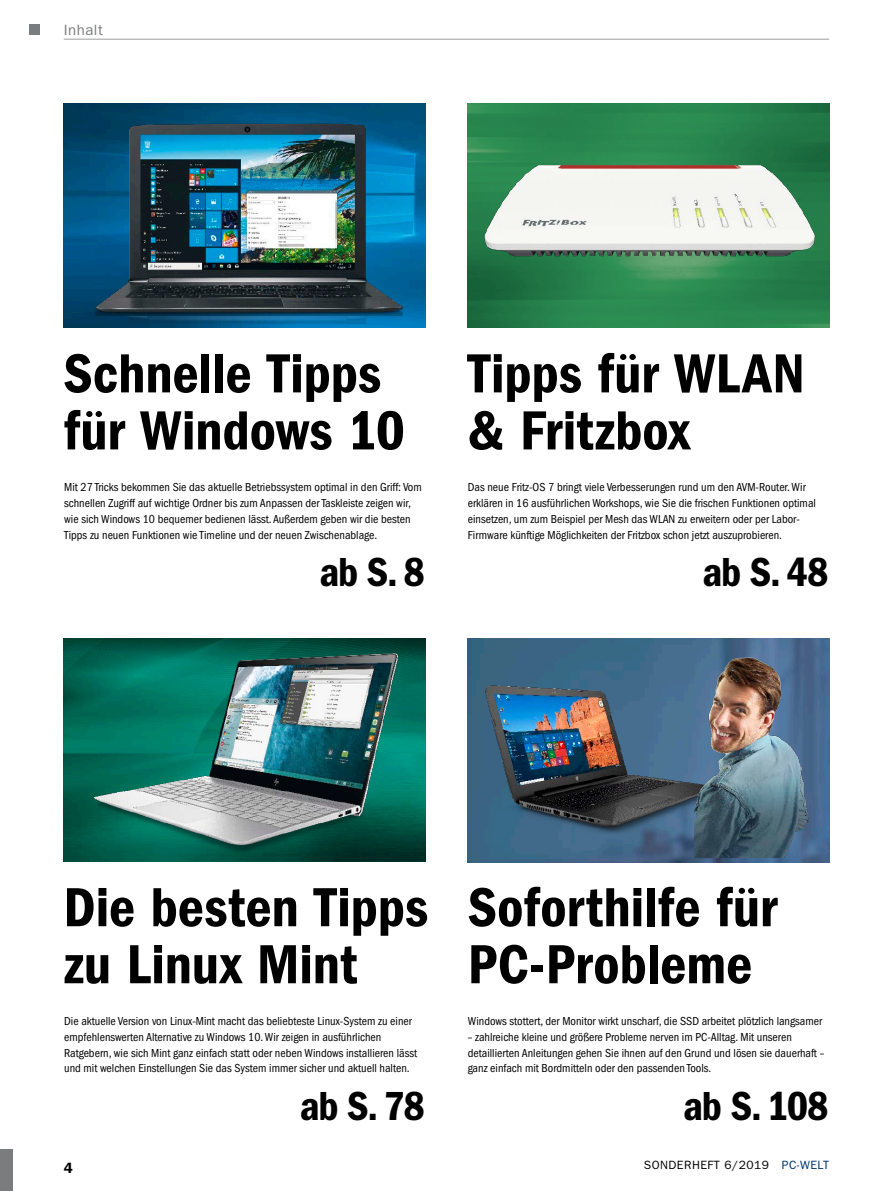
<style>
.page{position:relative;width:893px;height:1191px;background:#fff}
.page>*{position:absolute;margin:0;border:0;box-sizing:border-box;transform-origin:0 0}
.t1{font:57px/57px "ITC Franklin Gothic Std Dm Cd";color:#000}
.t2{font:42px "ITC Franklin Gothic Std Dm Cd";letter-spacing:-.03em;color:#000}
.t3{font:15px "ITC Franklin Gothic Std";letter-spacing:.035em;color:#7a7c7e}
.t4{font:600 15px "ITC Franklin Gothic Std";color:#000}
.t5{font:condensed 12px/15.8px "ITC Franklin Gothic Std";color:#000}
.t6{font:12px "ITC Franklin Gothic Std";letter-spacing:.04em;color:#000}
.s1{color:#00336d}
</style>
<div class="page">
<div style="left:0;top:1148px;width:13px;height:43px;background:#7a7c7e"></div>
<hr style="left:64px;top:39px;width:765px;height:1px;background:#9c9d9f">
<div style="left:30px;top:24px;width:10px;height:11px;background:#7a7c7e"></div>
<img style="left:64px;top:104px;width:361px;height:224px">
<img style="left:64px;top:638px;width:361px;height:223px">
<img style="left:87px;top:114px;width:322px;height:210px">
<img style="left:468px;top:104px;width:361px;height:224px">
<img style="left:474px;top:165px;width:349px;height:112px">
<img style="left:94px;top:654px;width:303px;height:200px">
<img style="left:468px;top:638px;width:361px;height:224px">
<img style="left:482px;top:682px;width:212px;height:153px">
<img style="left:694px;top:638px;width:136px;height:219px">
<p class="t3" style="left:64px;top:21px;width:41px">Inhalt</p>
<p class="t1" style="left:63px;top:345px;width:343px">Schnelle Tipps für Windows 10</p>
<p class="t5" style="left:64px;top:479px;width:359px">Mit 27 Tricks bekommen Sie das aktuelle Betriebssystem optimal in den Griff: Vom schnellen Zugriff auf wichtige Ordner bis zum Anpassen der Taskleiste zeigen wir, wie sich Windows 10 bequemer bedienen lässt. Außerdem geben wir die besten Tipps zu neuen Funktionen wie Timeline und der neuen Zwischenablage.</p>
<p class="t2" style="left:319px;top:548px;width:107px">ab S. 8</p>
<p class="t1" style="left:468px;top:345px;width:338px">Tipps für WLAN &amp; Fritzbox</p>
<p class="t5" style="left:468px;top:479px;width:350px">Das neue Fritz-OS 7 bringt viele Verbesserungen rund um den AVM-Router. Wir erklären in 16 ausführlichen Workshops, wie Sie die frischen Funktionen optimal einsetzen, um zum Beispiel per Mesh das WLAN zu erweitern oder per Labor-Firmware künftige Möglichkeiten der Fritzbox schon jetzt auszuprobieren.</p>
<p class="t2" style="left:702px;top:548px;width:128px">ab S. 48</p>
<p class="t1" style="left:63px;top:879px;width:366px">Die besten Tipps zu Linux Mint</p>
<p class="t5" style="left:64px;top:1013px;width:354px">Die aktuelle Version von Linux-Mint macht das beliebteste Linux-System zu einer empfehlenswerten Alternative zu Windows 10. Wir zeigen in ausführlichen Ratgebern, wie sich Mint ganz einfach statt oder neben Windows installieren lässt und mit welchen Einstellungen Sie das System immer sicher und aktuell halten.</p>
<p class="t2" style="left:300px;top:1082px;width:127px">ab S. 78</p>
<p class="t1" style="left:468px;top:879px;width:311px">Soforthilfe für<br>PC-Probleme</p>
<p class="t5" style="left:468px;top:1013px;width:356px">Windows stottert, der Monitor wirkt unscharf, die SSD arbeitet plötzlich langsamer</p>
<p class="t5" style="left:468px;top:1029px;width:358px">– zahlreiche kleine und größere Probleme nerven im PC-Alltag. Mit unseren detaillierten Anleitungen gehen Sie ihnen auf den Grund und lösen sie dauerhaft – ganz einfach mit Bordmitteln oder den passenden Tools.</p>
<p class="t2" style="left:683px;top:1082px;width:147px">ab S. 108</p>
<p class="t4" style="left:64px;top:1158px;width:10px">4</p>
<p class="t6" style="left:644px;top:1158px;width:187px">SONDERHEFT 6/2019 <span class="s1">PC-WELT</span></p>
</div>
